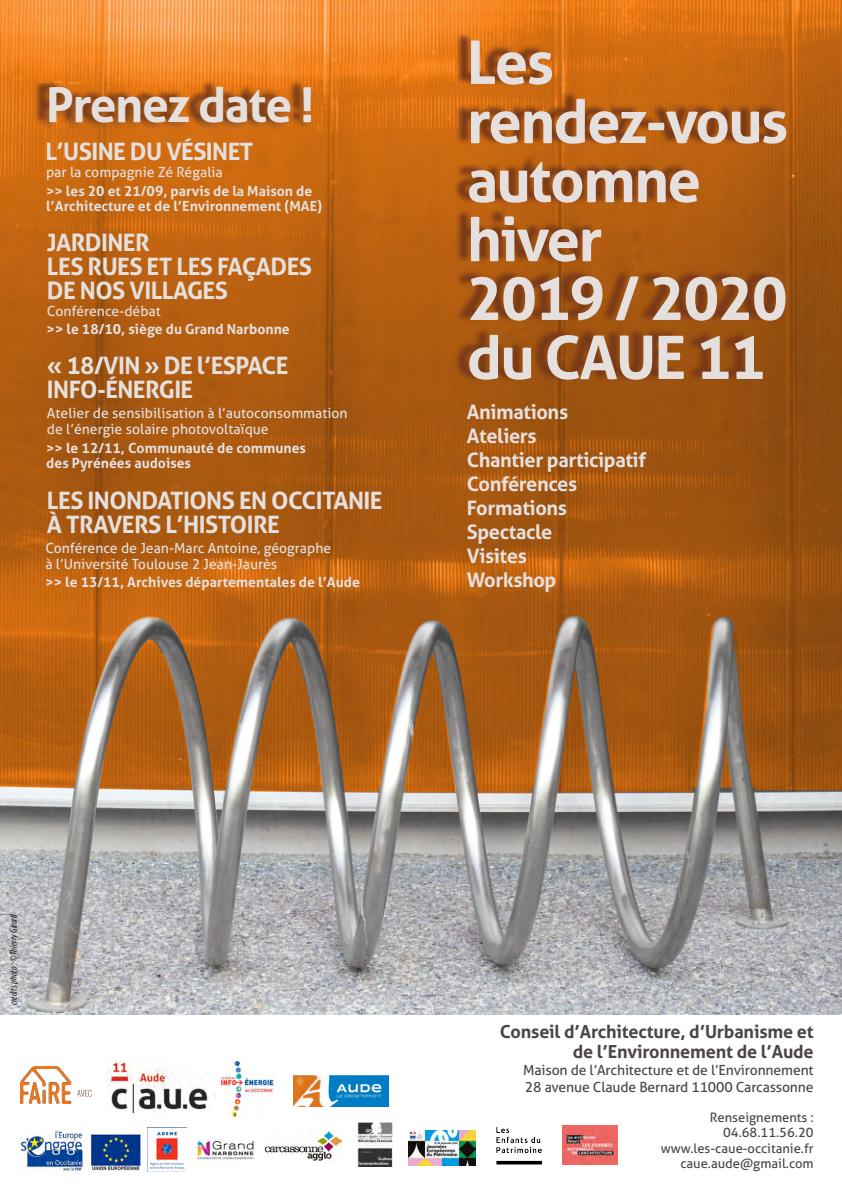
<style>
.page{position:relative;width:842px;height:1191px;background:#fff}
.page>*{position:absolute;margin:0;border:0;box-sizing:border-box;transform-origin:0 0}
.t1{font:700 60px "Aller";letter-spacing:-.03em;color:#e5e0de}
.t2{font:700 48px "Aller";letter-spacing:-.03em;color:#e5e0de}
.titre_action{font:700 24px "Aller";letter-spacing:-.025em;color:#e5e0de}
.t3{font:700 20px "Aller";letter-spacing:-.02em;color:#e5e0de}
.sous_titre{font:700 18px "Aller";letter-spacing:-.01em;color:#4b4645}
.dates{font:700 14px/15px "Aller";color:#e5e0de}
.sous_titre-2{font:14px/16px "Aller";color:#e5e0de}
.sous_titre-3{font:14px "Aller";letter-spacing:-.01em;color:#4b4645}
.sous_titre-4{font:13px "Aller";color:#4b4645}
.t4{font:italic condensed 10px "Myriad Pro";color:#231f20}
</style>
<div class="page">
<img style="left:0;top:0;width:842px;height:1014px">
<svg style="left:453px;top:32px;width:328px;height:350px;background:#a95712"></svg>
<img style="left:357px;top:1122px;width:35px;height:44px">
<img style="left:221px;top:1062px;width:52px;height:54px">
<img style="left:147px;top:1127px;width:40px;height:44px">
<img style="left:20px;top:1129px;width:121px;height:44px">
<img style="left:293px;top:1075px;width:96px;height:31px">
<img style="left:109px;top:1061px;width:106px;height:51px">
<svg style="left:39px;top:84px;width:274px;height:48px;background:#cd6b13"></svg>
<svg style="left:33px;top:78px;width:272px;height:47px;background:#b55e17"></svg>
<img style="left:497px;top:1127px;width:44px;height:37px">
<img style="left:409px;top:1130px;width:67px;height:35px">
<img style="left:562px;top:1125px;width:55px;height:39px">
<img style="left:20px;top:1066px;width:72px;height:37px">
<img style="left:264px;top:1130px;width:77px;height:30px">
<img style="left:195px;top:1139px;width:61px;height:21px">
<p class="t2" style="left:46px;top:75px;width:270px">Prenez date !</p>
<p class="titre_action" style="left:45px;top:137px;width:210px">L’USINE DU VÉSINET</p>
<p class="sous_titre-2" style="left:46px;top:164px;width:178px">par la compagnie Zé Régalia</p>
<p class="dates" style="left:46px;top:183px;width:278px">&gt;&gt; les 20 et 21/09, parvis de la Maison de l’Architecture et de l’Environnement (MAE)</p>
<p class="titre_action" style="left:47px;top:227px;width:104px">JARDINER</p>
<p class="titre_action" style="left:47px;top:251px;width:267px">LES RUES ET LES FAÇADES</p>
<p class="titre_action" style="left:47px;top:275px;width:183px">DE NOS VILLAGES</p>
<p class="sous_titre-2" style="left:47px;top:303px;width:115px">Conférence-débat</p>
<p class="dates" style="left:47px;top:321px;width:245px">&gt;&gt; le 18/10, siège du Grand Narbonne</p>
<p class="titre_action" style="left:47px;top:351px;width:243px">« 18/VIN » DE l’ESPACE</p>
<p class="titre_action" style="left:47px;top:375px;width:148px">INFO-ÉNERGIE</p>
<p class="sous_titre-2" style="left:47px;top:405px;width:302px">Atelier de sensibilisation à l’autoconsommation de l’énergie solaire photovoltaïque</p>
<p class="dates" style="left:46px;top:441px;width:261px">&gt;&gt; le 12/11, Communauté de communes</p>
<p class="dates" style="left:46px;top:456px;width:146px">des Pyrénées audoises</p>
<p class="titre_action" style="left:47px;top:486px;width:337px">LES INONDATIONS EN OCCITANIE</p>
<p class="titre_action" style="left:47px;top:510px;width:234px">À TRAVERS L’HISTOIRE</p>
<p class="sous_titre-2" style="left:45px;top:539px;width:287px">Conférence de Jean-Marc Antoine, géographe</p>
<p class="sous_titre-2" style="left:45px;top:556px;width:233px">à l’Université Toulouse 2 Jean-Jaurès</p>
<p class="dates" style="left:45px;top:575px;width:316px">&gt;&gt; le 13/11, Archives départementales de l’Aude</p>
<p class="t1" style="left:467px;top:26px;width:89px">Les</p>
<p class="t1" style="left:467px;top:85px;width:323px">rendez-vous</p>
<p class="t1" style="left:467px;top:144px;width:236px">automne</p>
<p class="t1" style="left:467px;top:203px;width:137px">hiver</p>
<p class="t1" style="left:467px;top:262px;width:322px">2019 / 2020</p>
<p class="t1" style="left:467px;top:321px;width:301px">du CAUE 11</p>
<p class="t3" style="left:467px;top:400px;width:103px">Animations</p>
<p class="t3" style="left:467px;top:424px;width:71px">Ateliers</p>
<p class="t3" style="left:467px;top:448px;width:181px">Chantier participatif</p>
<p class="t3" style="left:467px;top:472px;width:112px">Conférences</p>
<p class="t3" style="left:467px;top:496px;width:102px">Formations</p>
<p class="t3" style="left:467px;top:520px;width:87px">Spectacle</p>
<p class="t3" style="left:467px;top:544px;width:62px">Visites</p>
<p class="t3" style="left:467px;top:568px;width:91px">Workshop</p>
<p class="t4" style="left:7px;top:1005px;width:92px;rotate:-90deg">crédits photo : ©Thierry Girard</p>
<p class="sous_titre" style="left:500px;top:1020px;width:315px">Conseil d’Architecture, d’Urbanisme et</p>
<p class="sous_titre" style="left:573px;top:1040px;width:242px">de l’Environnement de l’Aude</p>
<p class="sous_titre-3" style="left:523px;top:1061px;width:292px">Maison de l’Architecture et de l’Environnement</p>
<p class="sous_titre-3" style="left:525px;top:1078px;width:290px">28 avenue Claude Bernard 11000 Carcassonne</p>
<p class="sous_titre-4" style="left:710px;top:1110px;width:105px">Renseignements :</p>
<p class="sous_titre-4" style="left:723px;top:1125px;width:92px">04.68.11.56.20</p>
<p class="sous_titre-4" style="left:661px;top:1140px;width:154px">www.les-caue-occitanie.fr</p>
<p class="sous_titre-4" style="left:680px;top:1155px;width:135px">caue.aude@gmail.com</p>
</div>
